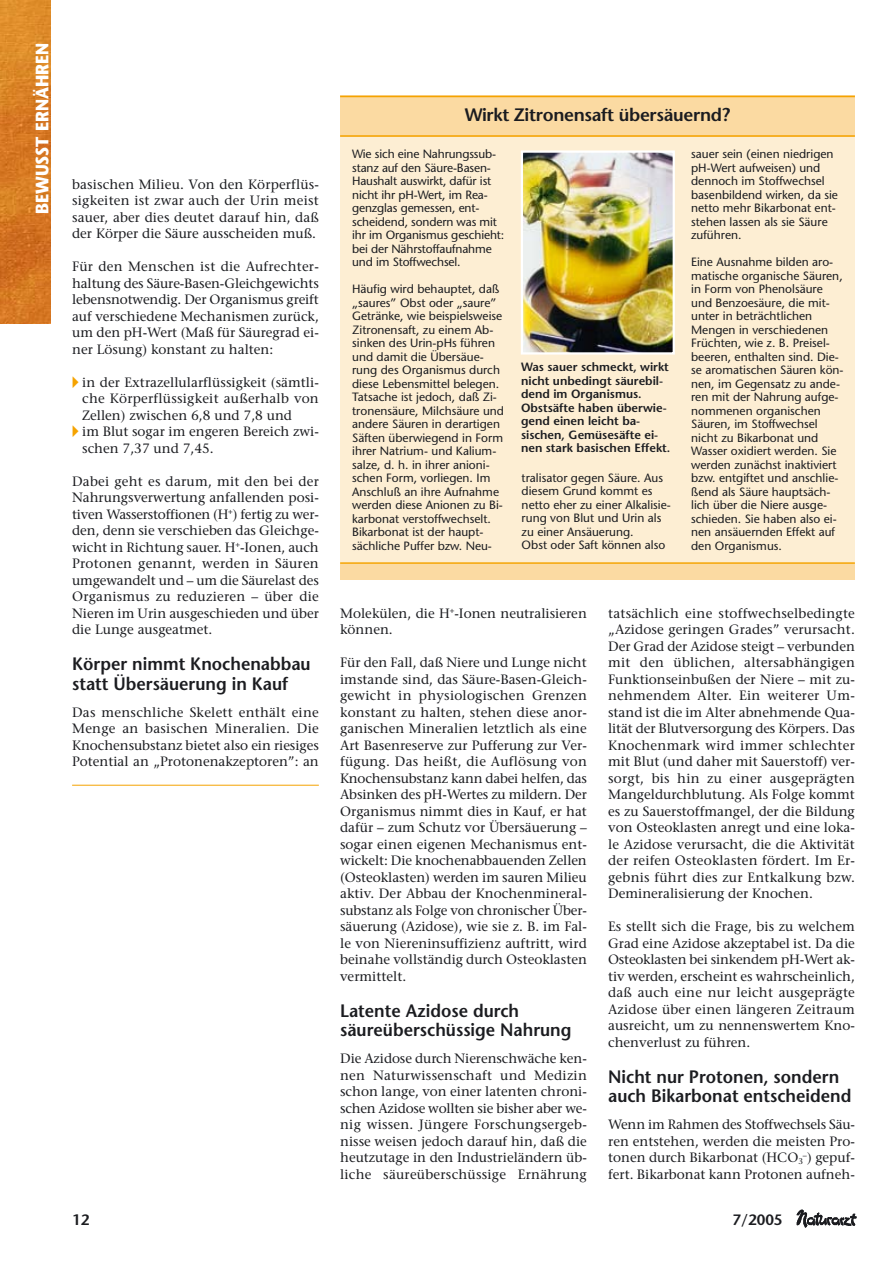
<style>
.page{position:relative;width:893px;height:1263px;background:#fff}
.page>*{position:absolute;margin:0;border:0;box-sizing:border-box;transform-origin:0 0}
.t1{font:600 18px/19.5px "Stone Sans";color:#1b1c20;scale:.95 1}
.t2{font:600 18px "Stone Sans";color:#1b1c20}
.t3{font:700 18px "Stone Sans";color:#fff;scale:.9 1}
.t4{font:600 15px "Stone Sans";color:#1b1c20}
.t5{font:13.5px/16.5px "Stone Serif";color:#1b1c20;text-align:justify}
.t6{font:12px/13.5px "Stone Sans";color:#1b1c20}
.t7{font:600 12px/13.5px "Stone Sans";color:#1b1c20}
.s1{font-family:"European Pi Three";color:#f5a300}
</style>
<div class="page">
<img style="left:0;top:0;width:51px;height:323px">
<img style="left:796px;top:1209px;width:60px;height:19px">
<div style="left:340px;top:96px;width:514px;height:484px;background:#fbdaa2"></div>
<hr style="left:340px;top:96px;width:514px;height:1px;background:#f5a300">
<div style="left:340px;top:137px;width:514px;height:426px;background:#fdeed3"></div>
<hr style="left:340px;top:135px;width:514px;height:2px;background:#f5a300">
<hr style="left:340px;top:562px;width:514px;height:2px;background:#f5a300">
<img style="left:524px;top:153px;width:148px;height:199px">
<div style="left:521px;top:150px;width:154px;height:205px;border:2px solid #fff"></div>
<hr style="left:72px;top:785px;width:247px;height:1px;background:#f5a300">
<h1 class="t3" style="left:35px;top:214px;width:191px;rotate:-90deg">BEWUSST ERNÄHREN</h1>
<p class="t5" style="left:72px;top:177px;width:248px">basischen Milieu. Von den Körperflüs&shy;sigkeiten ist zwar auch der Urin meist sauer, aber dies deutet darauf hin, daß der Körper die Säure ausscheiden muß.</p>
<p class="t5" style="left:72px;top:260px;width:248px">Für den Menschen ist die Aufrechter&shy;haltung des Säure-Basen-Gleichgewichts lebensnotwendig. Der Organismus greift auf verschiedene Mechanismen zurück, um den pH-Wert (Maß für Säuregrad ei&shy;ner Lösung) konstant zu halten:</p>
<p class="t5" style="left:82px;top:375px;width:238px;text-indent:-10px"><span class="s1">-</span> in der Extrazellularflüssigkeit (sämtli&shy;che Körperflüssigkeit außerhalb von Zellen) zwischen 6,8 und 7,8 und</p>
<p class="t5" style="left:82px;top:425px;width:238px;text-indent:-10px"><span class="s1">-</span> im Blut sogar im engeren Bereich zwi&shy;schen 7,37 und 7,45.</p>
<p class="t5" style="left:72px;top:474px;width:248px">Dabei geht es darum, mit den bei der Nahrungsverwertung anfallenden posi&shy;tiven Wasserstoffionen (H<sup>+</sup>) fertig zu wer&shy;den, denn sie verschieben das Gleichge&shy;wicht in Richtung sauer. H<sup>+</sup>-Ionen, auch Protonen genannt, werden in Säuren umgewandelt und – um die Säurelast des Organismus zu reduzieren – über die Nieren im Urin ausgeschieden und über die Lunge ausgeatmet.</p>
<h1 class="t1" style="left:72px;top:656px;width:253px">Körper nimmt Knochenabbau statt Übersäuerung in Kauf</h1>
<p class="t5" style="left:72px;top:705px;width:248px">Das menschliche Skelett enthält eine Menge an basischen Mineralien. Die Knochensubstanz bietet also ein riesiges Potential an „Protonenakzeptoren”: an</p>
<h1 class="t2" style="left:465px;top:108px;width:267px">Wirkt Zitronensaft übersäuernd?</h1>
<p class="t6" style="left:352px;top:149px;width:154px">Wie sich eine Nahrungssub&shy;stanz auf den Säure-Basen-<br>Haushalt auswirkt, dafür ist nicht ihr pH-Wert, im Rea&shy;genzglas gemessen, ent&shy;scheidend, sondern was mit ihr im Organismus geschieht: bei der Nährstoffaufnahme und im Stoffwechsel.</p>
<p class="t6" style="left:352px;top:284px;width:153px">Häufig wird behauptet, daß „saures” Obst oder „saure”<br>Getränke, wie beispielsweise<br>Zitronensaft, zu einem Ab&shy;sinken des Urin-pHs führen und damit die Übersäue&shy;rung des Organismus durch diese Lebensmittel belegen.<br>Tatsache ist jedoch, daß Zi&shy;tronensäure, Milchsäure und andere Säuren in derartigen<br>Säften überwiegend in Form ihrer Natrium- und Kalium&shy;salze, d. h. in ihrer anioni&shy;schen Form, vorliegen. Im<br>Anschluß an ihre Aufnahme werden diese Anionen zu Bi&shy;karbonat verstoffwechselt.<br>Bikarbonat ist der haupt&shy;sächliche Puffer bzw. Neu-</p>
<p class="t6" style="left:691px;top:149px;width:148px">sauer sein (einen niedrigen pH-Wert aufweisen) und dennoch im Stoffwechsel basenbildend wirken, da sie netto mehr Bikarbonat ent&shy;stehen lassen als sie Säure zuführen.</p>
<p class="t6" style="left:691px;top:257px;width:154px">Eine Ausnahme bilden aro&shy;matische organische Säuren, in Form von Phenolsäure und Benzoesäure, die mit&shy;unter in beträchtlichen<br>Mengen in verschiedenen<br>Früchten, wie z. B. Preisel&shy;beeren, enthalten sind. Die&shy;se aromatischen Säuren kön&shy;nen, im Gegensatz zu ande&shy;ren mit der Nahrung aufge&shy;nommenen organischen<br>Säuren, im Stoffwechsel nicht zu Bikarbonat und<br>Wasser oxidiert werden. Sie werden zunächst inaktiviert bzw. entgiftet und anschlie&shy;ßend als Säure hauptsäch&shy;lich über die Niere ausge&shy;schieden. Sie haben also ei&shy;nen ansäuernden Effekt auf den Organismus.</p>
<p class="t7" style="left:521px;top:362px;width:151px">Was sauer schmeckt, wirkt nicht unbedingt säurebil&shy;dend im Organismus.<br>Obstsäfte haben überwie&shy;gend einen leicht ba&shy;sischen, Gemüsesäfte ei&shy;nen stark basischen Effekt.</p>
<p class="t6" style="left:521px;top:472px;width:151px">tralisator gegen Säure. Aus diesem Grund kommt es netto eher zu einer Alkalisie&shy;rung von Blut und Urin als zu einer Ansäuerung.<br>Obst oder Saft können also</p>
<p class="t5" style="left:340px;top:606px;width:248px">Molekülen, die H<sup>+</sup>-Ionen neutralisieren können.</p>
<p class="t5" style="left:340px;top:656px;width:248px">Für den Fall, daß Niere und Lunge nicht imstande sind, das Säure-Basen-Gleich&shy;gewicht in physiologischen Grenzen konstant zu halten, stehen diese anor&shy;ganischen Mineralien letztlich als eine Art Basenreserve zur Pufferung zur Ver&shy;fügung. Das heißt, die Auflösung von Knochensubstanz kann dabei helfen, das Absinken des pH-Wertes zu mildern. Der Organismus nimmt dies in Kauf, er hat dafür – zum Schutz vor Übersäuerung – sogar einen eigenen Mechanismus ent&shy;wickelt: Die knochenabbauenden Zellen (Osteoklasten) werden im sauren Milieu aktiv. Der Abbau der Knochenmineral&shy;substanz als Folge von chronischer Über&shy;säuerung (Azidose), wie sie z. B. im Fal&shy;le von Niereninsuffizienz auftritt, wird beinahe vollständig durch Osteoklasten vermittelt.</p>
<h1 class="t1" style="left:340px;top:1003px;width:245px">Latente Azidose durch säureüberschüssige Nahrung</h1>
<p class="t5" style="left:340px;top:1052px;width:248px">Die Azidose durch Nierenschwäche ken&shy;nen Naturwissenschaft und Medizin schon lange, von einer latenten chroni&shy;schen Azidose wollten sie bisher aber we&shy;nig wissen. Jüngere Forschungsergeb&shy;nisse weisen jedoch darauf hin, daß die heutzutage in den Industrieländern üb&shy;liche säureüberschüssige Ernährung</p>
<p class="t5" style="left:608px;top:606px;width:248px">tatsächlich eine stoffwechselbedingte „Azidose geringen Grades” verursacht.<br>Der Grad der Azidose steigt – verbunden mit den üblichen, altersabhängigen Funktionseinbußen der Niere – mit zu&shy;nehmendem Alter. Ein weiterer Um&shy;stand ist die im Alter abnehmende Qua&shy;lität der Blutversorgung des Körpers. Das Knochenmark wird immer schlechter mit Blut (und daher mit Sauerstoff) ver&shy;sorgt, bis hin zu einer ausgeprägten Mangeldurchblutung. Als Folge kommt es zu Sauerstoffmangel, der die Bildung von Osteoklasten anregt und eine loka&shy;le Azidose verursacht, die die Aktivität der reifen Osteoklasten fördert. Im Er&shy;gebnis führt dies zur Entkalkung bzw.<br>Demineralisierung der Knochen.</p>
<p class="t5" style="left:608px;top:920px;width:248px">Es stellt sich die Frage, bis zu welchem Grad eine Azidose akzeptabel ist. Da die Osteoklasten bei sinkendem pH-Wert ak&shy;tiv werden, erscheint es wahrscheinlich, daß auch eine nur leicht ausgeprägte Azidose über einen längeren Zeitraum ausreicht, um zu nennenswertem Kno&shy;chenverlust zu führen.</p>
<h1 class="t1" style="left:608px;top:1069px;width:257px">Nicht nur Protonen, sondern auch Bikarbonat entscheidend</h1>
<p class="t5" style="left:608px;top:1118px;width:248px">Wenn im Rahmen des Stoffwechsels Säu&shy;ren entstehen, werden die meisten Pro&shy;tonen durch Bikarbonat (HCO<sub>3</sub><sup>–</sup>) gepuf&shy;fert. Bikarbonat kann Protonen aufneh-</p>
<p class="t4" style="left:72px;top:1214px;width:19px">12</p>
<p class="t4" style="left:732px;top:1214px;width:51px">7/2005</p>
</div>
